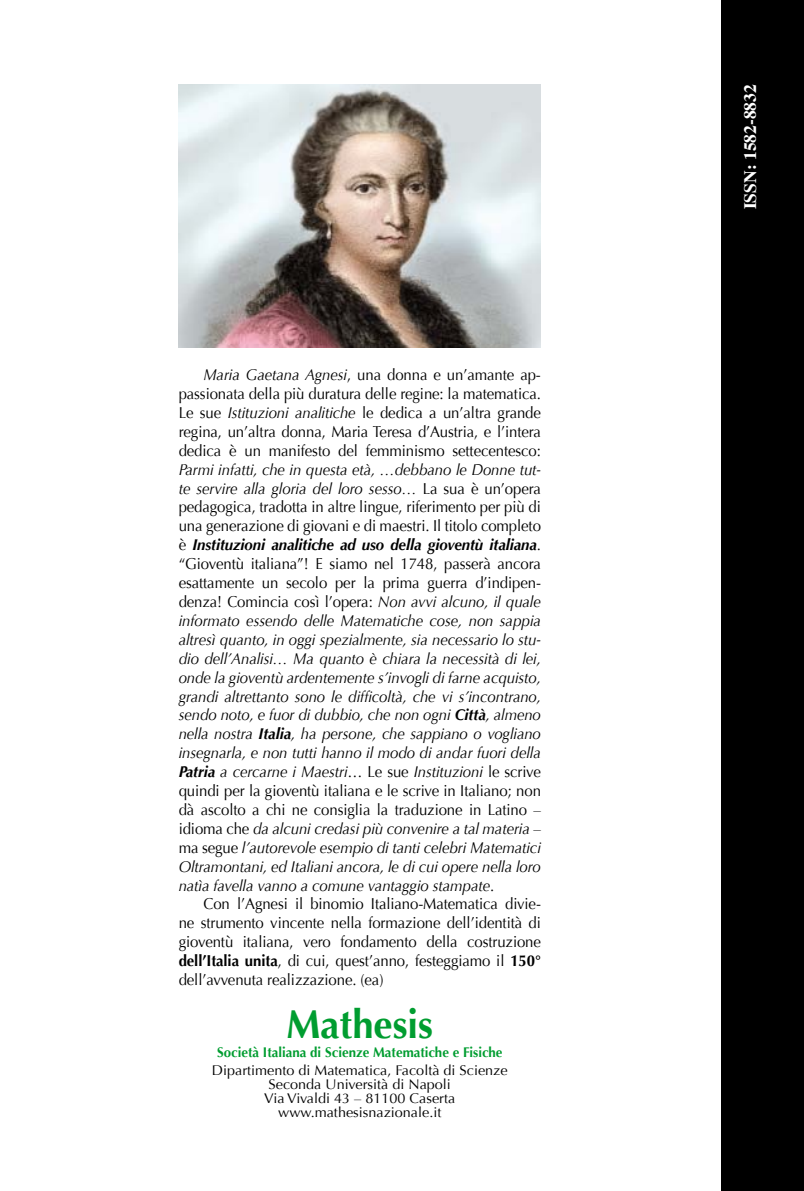
<style>
.page{position:relative;width:804px;height:1191px;background:#fff}
.page>*{position:absolute;margin:0;border:0;box-sizing:border-box;transform-origin:0 0}
.t1{font:700 40.25px "Optima";color:#009d30;scale:.95 1}
.t2{font:700 17.5px "Times";color:#fff}
.t3{font:italic 15.75px/18.9px "Optima";letter-spacing:-.005em;color:#000;text-align:justify;scale:.95 1}
.t4{font:15.75px/18.9px "Optima";letter-spacing:-.005em;color:#000;text-align:justify;scale:.95 1}
.t5{font:14px/13.7px "Optima";color:#000;text-align:center}
.t6{font:700 14px "Optima";color:#009d30;scale:.95 1}
.s1{font-style:italic}
.s2{font-style:normal}
.s3{font-weight:700}
</style>
<div class="page">
<div style="left:719px;top:0;width:85px;height:1191px;background:#000"></div>
<hr style="left:717px;top:0;width:3px;height:1191px;background:#fff">
<img style="left:179px;top:84px;width:362px;height:263px">
<p class="t4" style="left:179px;top:365px;width:383px;text-indent:25px"><span class="s1">Maria Gaetana Agnesi</span>, una donna e un’amante ap&shy;passionata della più duratura delle regine: la matematica.<br>Le sue <span class="s1">Istituzioni analitiche</span> le dedica a un’altra grande regina, un’altra donna, Maria Teresa d’Austria, e l’intera dedica è un manifesto del femminismo settecentesco:</p>
<p class="t3" style="left:179px;top:460px;width:383px">Parmi infatti, che in questa età, …debbano le Donne tut&shy;te servire alla gloria del loro sesso… <span class="s2">La sua è un’opera pedagogica, tradotta in altre lingue, riferimento per più di una generazione di giovani e di maestri. Il titolo completo è</span> <span class="s3">Instituzioni analitiche ad uso della gioventù italiana</span><span class="s2">. “Gioventù italiana”! E siamo nel 1748, passerà ancora esattamente un secolo per la prima guerra d’indipen&shy;denza! Comincia così l’opera:</span> Non avvi alcuno, il quale informato essendo delle Matematiche cose, non sappia altresì quanto, in oggi spezialmente, sia necessario lo stu&shy;dio dell’Analisi… Ma quanto è chiara la necessità di lei, onde la gioventù ardentemente s’invogli di farne acquisto, grandi altrettanto sono le difficoltà, che vi s’incontrano, sendo noto, e fuor di dubbio, che non ogni <span class="s3">Città</span>, almeno nella nostra <span class="s3">Italia</span>, ha persone, che sappiano o vogliano insegnarla, e non tutti hanno il modo di andar fuori della <span class="s3">Patria</span> a cercarne i Maestri<span class="s2">… Le sue</span> Instituzioni <span class="s2">le scrive quindi per la gioventù italiana e le scrive in Italiano; non dà ascolto a chi ne consiglia la traduzione in Latino – idioma che</span> da alcuni credasi più convenire a tal materia <span class="s2">– ma segue</span> l’autorevole esempio di tanti celebri Matematici Oltramontani, ed Italiani ancora, le di cui opere nella loro natìa favella vanno a comune vantaggio stampate<span class="s2">.</span></p>
<p class="t4" style="left:179px;top:895px;width:383px;text-indent:25px">Con l’Agnesi il binomio Italiano-Matematica divie&shy;ne strumento vincente nella formazione dell’identità di gioventù italiana, vero fondamento della costruzione <span class="s3">dell’Italia unita</span>, di cui, quest’anno, festeggiamo il <span class="s3">150° </span>dell’avvenuta realizzazione. (ea)</p>
<h1 class="t1" style="left:286px;top:1000px;width:156px">Mathesis</h1>
<p class="t6" style="left:217px;top:1044px;width:302px">Società Italiana di Scienze Matematiche e Fisiche</p>
<p class="t5" style="left:212px;top:1064px;width:297px">Dipartimento di Matematica, Facoltà di Scienze Seconda Università di Napoli<br>Via Vivaldi 43 – 81100 Caserta www.mathesisnazionale.it</p>
<p class="t2" style="left:733px;top:209px;width:126px;rotate:-90deg">ISSN: 1582-8832</p>
</div>
